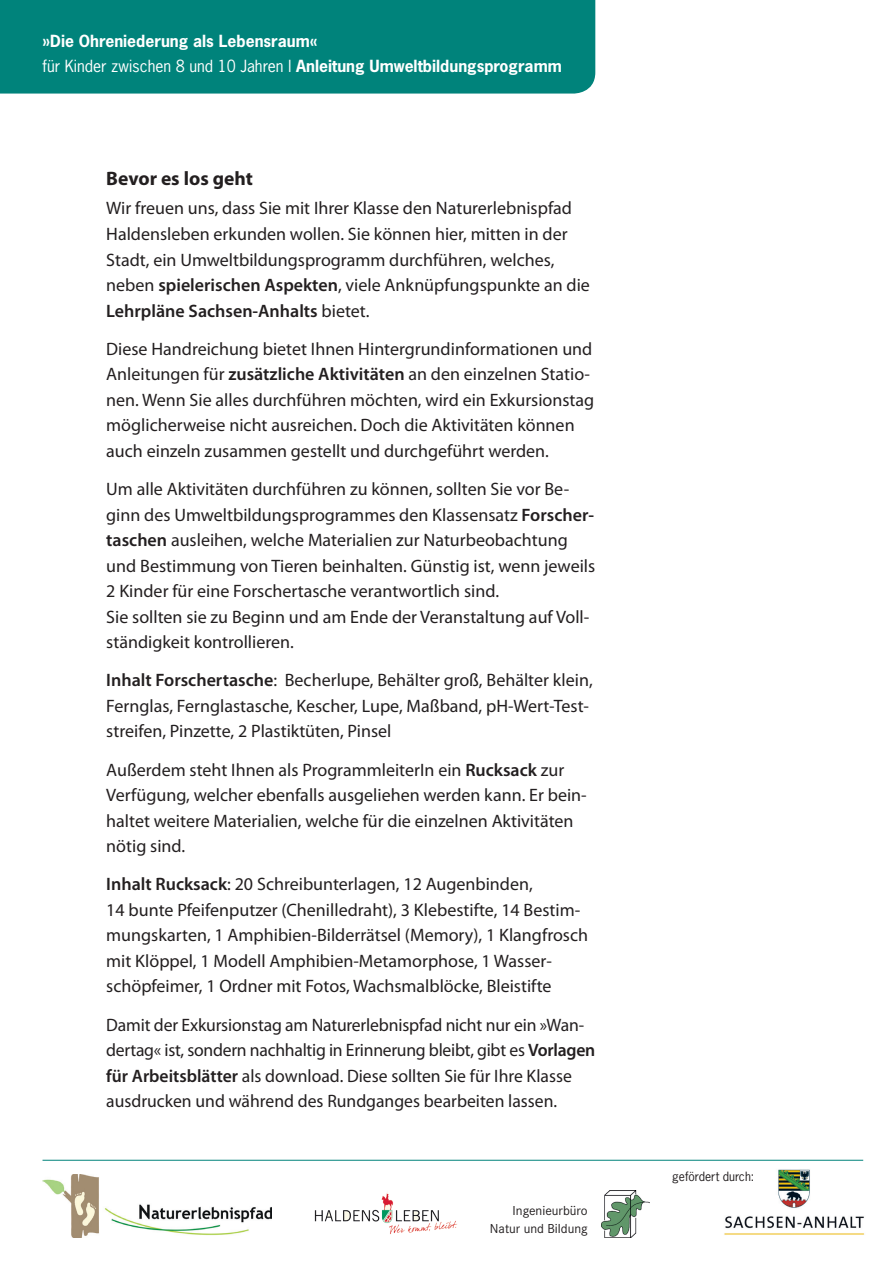
<style>
.page{position:relative;width:893px;height:1263px;background:#fff}
.page>*{position:absolute;margin:0;border:0;box-sizing:border-box;transform-origin:0 0}
.t1{font:700 19.5px "Myriad Pro";color:#231f20}
.t2{font:18px/25.5px "Myriad Pro";color:#231f20}
.t3{font:700 15.75px/25.5px "News Gothic";color:#fff}
.t4{font:13.5px/18px "Corporate S";color:#231f20;text-align:right}
.t5{font:12px "News Gothic";color:#231f20}
.s1{font-weight:400}
.s2{font-weight:600}
</style>
<div class="page">
<img style="left:43px;top:1174px;width:229px;height:64px">
<img style="left:724px;top:1169px;width:140px;height:66px">
<img style="left:314px;top:1192px;width:143px;height:42px">
<img style="left:601px;top:1190px;width:48px;height:47px">
<div style="left:0;top:0;width:595px;height:94px;background:#00837b"></div>
<hr style="left:43px;top:1160px;width:820px;height:1px;background:#00837b">
<p class="t3" style="left:43px;top:28px;width:521px">»Die Ohreniederung als Lebensraum«<br><span class="s1">für Kinder zwischen 8 und 10 Jahren |</span> Anleitung Umweltbildungsprogramm</p>
<p class="t1" style="left:106px;top:165px;width:148px">Bevor es los geht</p>
<p class="t2" style="left:106px;top:195px;width:485px">Wir freuen uns, dass Sie mit Ihrer Klasse den Naturerlebnispfad Haldensleben erkunden wollen. Sie können hier, mitten in der Stadt, ein Umweltbildungsprogramm durchführen, welches, neben <span class="s2">spielerischen Aspekten</span>, viele Anknüpfungspunkte an die <span class="s2">Lehrpläne Sachsen-Anhalts</span> bietet.</p>
<p class="t2" style="left:106px;top:336px;width:489px">Diese Handreichung bietet Ihnen Hintergrundinformationen und Anleitungen für <span class="s2">zusätzliche Aktivitäten</span> an den einzelnen Statio&shy;nen. Wenn Sie alles durchführen möchten, wird ein Exkursionstag möglicherweise nicht ausreichen. Doch die Aktivitäten können auch einzeln zusammen gestellt und durchgeführt werden.</p>
<p class="t2" style="left:106px;top:476px;width:490px">Um alle Aktivitäten durchführen zu können, sollten Sie vor Be&shy;ginn des Umweltbildungsprogrammes den Klassensatz <span class="s2">Forscher&shy;taschen</span> ausleihen, welche Materialien zur Naturbeobachtung und Bestimmung von Tieren beinhalten. Günstig ist, wenn jeweils 2 Kinder für eine Forschertasche verantwortlich sind.<br>Sie sollten sie zu Beginn und am Ende der Veranstaltung auf Voll&shy;ständigkeit kontrollieren.</p>
<p class="t2" style="left:106px;top:667px;width:488px"><span class="s2">Inhalt Forschertasche</span>: Becherlupe, Behälter groß, Behälter klein,<br>Fernglas, Fernglastasche, Kescher, Lupe, Maßband, pH-Wert-Test&shy;streifen, Pinzette, 2 Plastiktüten, Pinsel</p>
<p class="t2" style="left:106px;top:756px;width:482px">Außerdem steht Ihnen als ProgrammleiterIn ein <span class="s2">Rucksack</span> zur Verfügung, welcher ebenfalls ausgeliehen werden kann. Er bein&shy;haltet weitere Materialien, welche für die einzelnen Aktivitäten nötig sind.</p>
<p class="t2" style="left:106px;top:871px;width:483px"><span class="s2">Inhalt Rucksack</span>: 20 Schreibunterlagen, 12 Augenbinden,<br>14 bunte Pfeifenputzer (Chenilledraht), 3 Klebestifte, 14 Bestim&shy;mungskarten, 1 Amphibien-Bilderrätsel (Memory), 1 Klangfrosch mit Klöppel, 1 Modell Amphibien-Metamorphose, 1 Wasser&shy;schöpfeimer, 1 Ordner mit Fotos, Wachsmalblöcke, Bleistifte</p>
<p class="t2" style="left:106px;top:1011px;width:490px">Damit der Exkursionstag am Naturerlebnispfad nicht nur ein »Wan&shy;dertag« ist, sondern nachhaltig in Erinnerung bleibt, gibt es <span class="s2">Vorlagen für Arbeitsblätter</span> als download. Diese sollten Sie für Ihre Klasse ausdrucken und während des Rundganges bearbeiten lassen.</p>
<p class="t4" style="left:490px;top:1201px;width:99px">Ingenieurbüro<br>Natur und Bildung</p>
<p class="t5" style="left:672px;top:1168px;width:84px">gefördert durch:</p>
</div>
